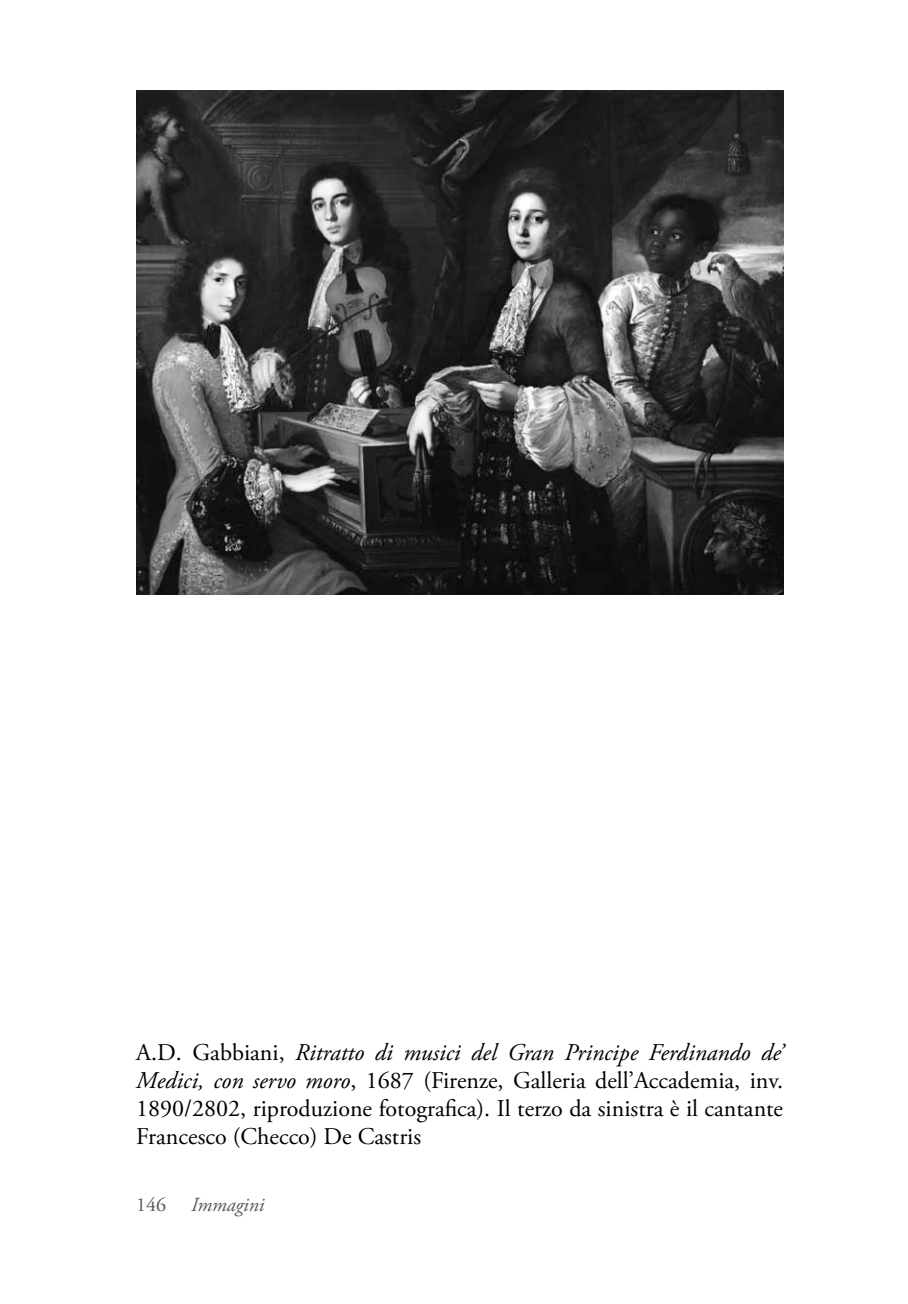
<style>
.page{position:relative;width:908px;height:1304px;background:#fff}
.page>*{position:absolute;margin:0;border:0;box-sizing:border-box;transform-origin:0 0}
.t1{font:24px/28px "Adobe Garamond Pro";color:#000;text-align:justify}
.t2{font:italic 20px "Adobe Garamond Pro";color:#58585a}
.t3{font:20px "Adobe Garamond Pro";color:#58585a}
.s1{font-style:italic}
</style>
<div class="page">
<img style="left:136px;top:91px;width:646px;height:504px">
<p class="t1" style="left:136px;top:1039px;width:648px">A.D. Gabbiani, <span class="s1">Ritratto di musici del Gran Principe Ferdinando de’ Medici, con servo moro</span>, 1687 (Firenze, Galleria dell’Accademia, inv.<br>1890/2802, riproduzione fotografica). Il terzo da sinistra è il cantante Francesco (Checco) De Castris</p>
<p class="t3" style="left:136px;top:1192px;width:31px">146</p>
<p class="t2" style="left:191px;top:1192px;width:75px">Immagini</p>
</div>
